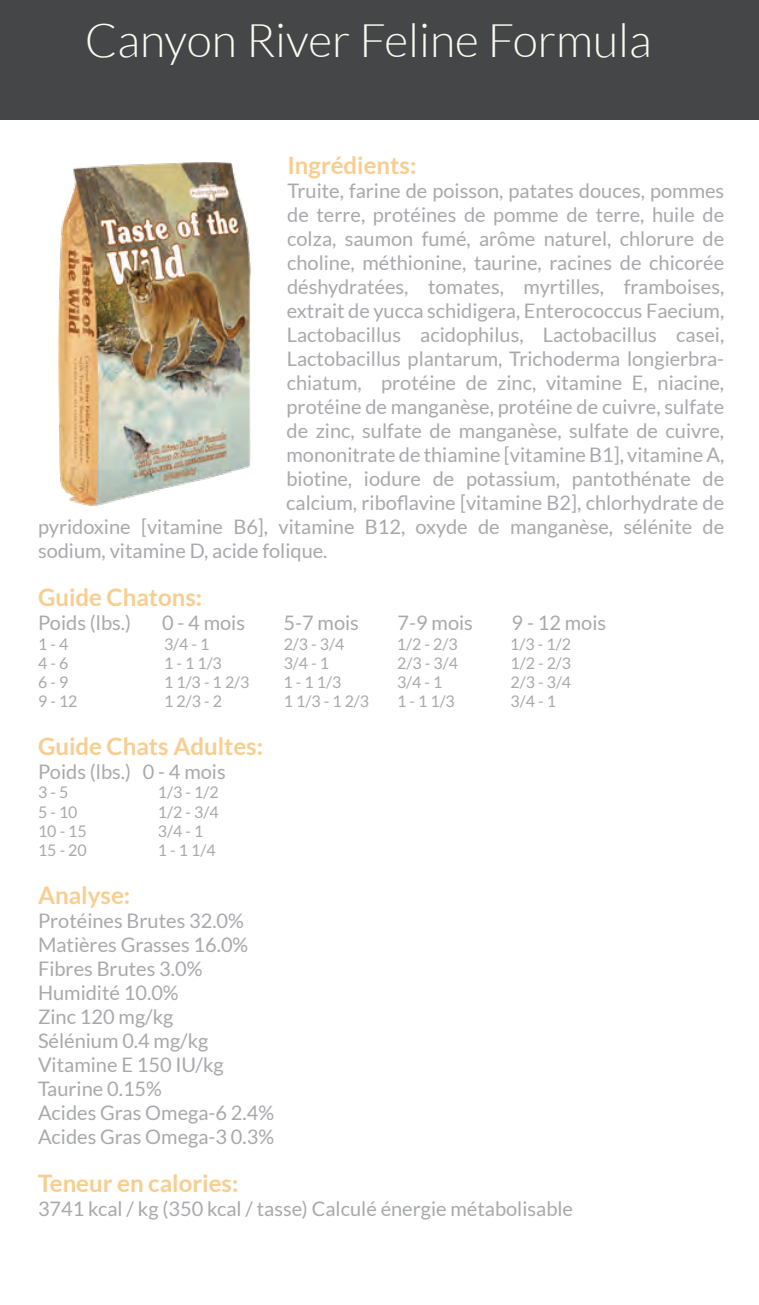
<style>
.page{position:relative;width:759px;height:1305px;background:#fff}
.page>*{position:absolute;margin:0;border:0;box-sizing:border-box;transform-origin:0 0}
.t1{font:300 46.4px "Lato";color:#fafaf0}
.t2{font:700 24px "Lato";color:#f7ce90}
.t3{font:20px/24px "Lato";color:#a8a9ad}
.t4{font:16px "Lato";color:#a8a9ad}
</style>
<div class="page">
<div style="left:0;top:0;width:759px;height:120px;background:#444647"></div>
<img style="left:58px;top:162px;width:192px;height:345px">
<h1 class="t1" style="left:85px;top:15px;width:568px">Canyon River Feline Formula</h1>
<p class="t2" style="left:287px;top:152px;width:130px">Ingrédients:</p>
<p class="t3" style="left:287px;top:179px;width:438px">Truite, farine de poisson, patates douces, pommes</p>
<p class="t3" style="left:287px;top:203px;width:439px">de terre, protéines de pomme de terre, huile de</p>
<p class="t3" style="left:287px;top:227px;width:439px">colza, saumon fumé, arôme naturel, chlorure de</p>
<p class="t3" style="left:287px;top:251px;width:439px">choline, méthionine, taurine, racines de chicorée</p>
<p class="t3" style="left:287px;top:275px;width:439px">déshydratées, tomates, myrtilles, framboises,</p>
<p class="t3" style="left:287px;top:299px;width:439px">extrait de yucca schidigera, Enterococcus Faecium,</p>
<p class="t3" style="left:287px;top:323px;width:439px">Lactobacillus acidophilus, Lactobacillus casei,</p>
<p class="t3" style="left:287px;top:347px;width:439px">Lactobacillus plantarum, Trichoderma longierbra-</p>
<p class="t3" style="left:287px;top:371px;width:439px">chiatum, protéine de zinc, vitamine E, niacine,</p>
<p class="t3" style="left:287px;top:395px;width:439px">protéine de manganèse, protéine de cuivre, sulfate</p>
<p class="t3" style="left:287px;top:419px;width:439px">de zinc, sulfate de manganèse, sulfate de cuivre,</p>
<p class="t3" style="left:286px;top:443px;width:439px">mononitrate de thiamine [vitamine B1], vitamine A,</p>
<p class="t3" style="left:286px;top:467px;width:439px">biotine, iodure de potassium, pantothénate de</p>
<p class="t3" style="left:286px;top:491px;width:439px">calcium, riboflavine [vitamine B2], chlorhydrate de</p>
<p class="t3" style="left:38px;top:515px;width:688px">pyridoxine [vitamine B6], vitamine B12, oxyde de manganèse, sélénite de</p>
<p class="t3" style="left:38px;top:539px;width:291px">sodium, vitamine D, acide folique.</p>
<p class="t2" style="left:38px;top:584px;width:166px">Guide Chatons:</p>
<p class="t3" style="left:38px;top:611px;width:95px">Poids (lbs.)</p>
<p class="t3" style="left:162px;top:611px;width:85px">0 - 4 mois</p>
<p class="t3" style="left:284px;top:611px;width:77px">5-7 mois</p>
<p class="t3" style="left:398px;top:611px;width:77px">7-9 mois</p>
<p class="t3" style="left:512px;top:611px;width:96px">9 - 12 mois</p>
<p class="t4" style="left:38px;top:635px;width:32px">1 - 4</p>
<p class="t4" style="left:164px;top:635px;width:47px">3/4 - 1</p>
<p class="t4" style="left:284px;top:635px;width:62px">2/3 - 3/4</p>
<p class="t4" style="left:397px;top:635px;width:62px">1/2 - 2/3</p>
<p class="t4" style="left:510px;top:635px;width:62px">1/3 - 1/2</p>
<p class="t4" style="left:38px;top:654px;width:32px">4 - 6</p>
<p class="t4" style="left:164px;top:654px;width:59px">1 - 1 1/3</p>
<p class="t4" style="left:284px;top:654px;width:47px">3/4 - 1</p>
<p class="t4" style="left:397px;top:654px;width:62px">2/3 - 3/4</p>
<p class="t4" style="left:510px;top:654px;width:62px">1/2 - 2/3</p>
<p class="t4" style="left:38px;top:673px;width:32px">6 - 9</p>
<p class="t4" style="left:164px;top:673px;width:87px">1 1/3 - 1 2/3</p>
<p class="t4" style="left:284px;top:673px;width:59px">1 - 1 1/3</p>
<p class="t4" style="left:397px;top:673px;width:47px">3/4 - 1</p>
<p class="t4" style="left:510px;top:673px;width:62px">2/3 - 3/4</p>
<p class="t4" style="left:38px;top:692px;width:41px">9 - 12</p>
<p class="t4" style="left:164px;top:692px;width:59px">1 2/3 - 2</p>
<p class="t4" style="left:284px;top:692px;width:87px">1 1/3 - 1 2/3</p>
<p class="t4" style="left:397px;top:692px;width:59px">1 - 1 1/3</p>
<p class="t4" style="left:511px;top:692px;width:47px">3/4 - 1</p>
<p class="t2" style="left:38px;top:732px;width:227px">Guide Chats Adultes:</p>
<p class="t3" style="left:38px;top:759px;width:189px">Poids (lbs.) 0 - 4 mois</p>
<p class="t4" style="left:38px;top:783px;width:32px">3 - 5</p>
<p class="t4" style="left:158px;top:783px;width:62px">1/3 - 1/2</p>
<p class="t4" style="left:38px;top:803px;width:41px">5 - 10</p>
<p class="t4" style="left:158px;top:803px;width:62px">1/2 - 3/4</p>
<p class="t4" style="left:38px;top:822px;width:50px">10 - 15</p>
<p class="t4" style="left:158px;top:822px;width:47px">3/4 - 1</p>
<p class="t4" style="left:38px;top:841px;width:50px">15 - 20</p>
<p class="t4" style="left:158px;top:841px;width:59px">1 - 1 1/4</p>
<p class="t2" style="left:38px;top:881px;width:94px">Analyse:</p>
<p class="t3" style="left:38px;top:908px;width:238px">Protéines Brutes 32.0%<br>Matières Grasses 16.0%<br>Fibres Brutes 3.0%<br>Humidité 10.0%<br>Zinc 120 mg/kg<br>Sélénium 0.4 mg/kg<br>Vitamine E 150 IU/kg<br>Taurine 0.15%<br>Acides Gras Omega-6 2.4%<br>Acides Gras Omega-3 0.3%</p>
<p class="t2" style="left:38px;top:1169px;width:202px">Teneur en calories:</p>
<p class="t3" style="left:38px;top:1196px;width:537px">3741 kcal / kg (350 kcal / tasse) Calculé énergie métabolisable</p>
</div>
